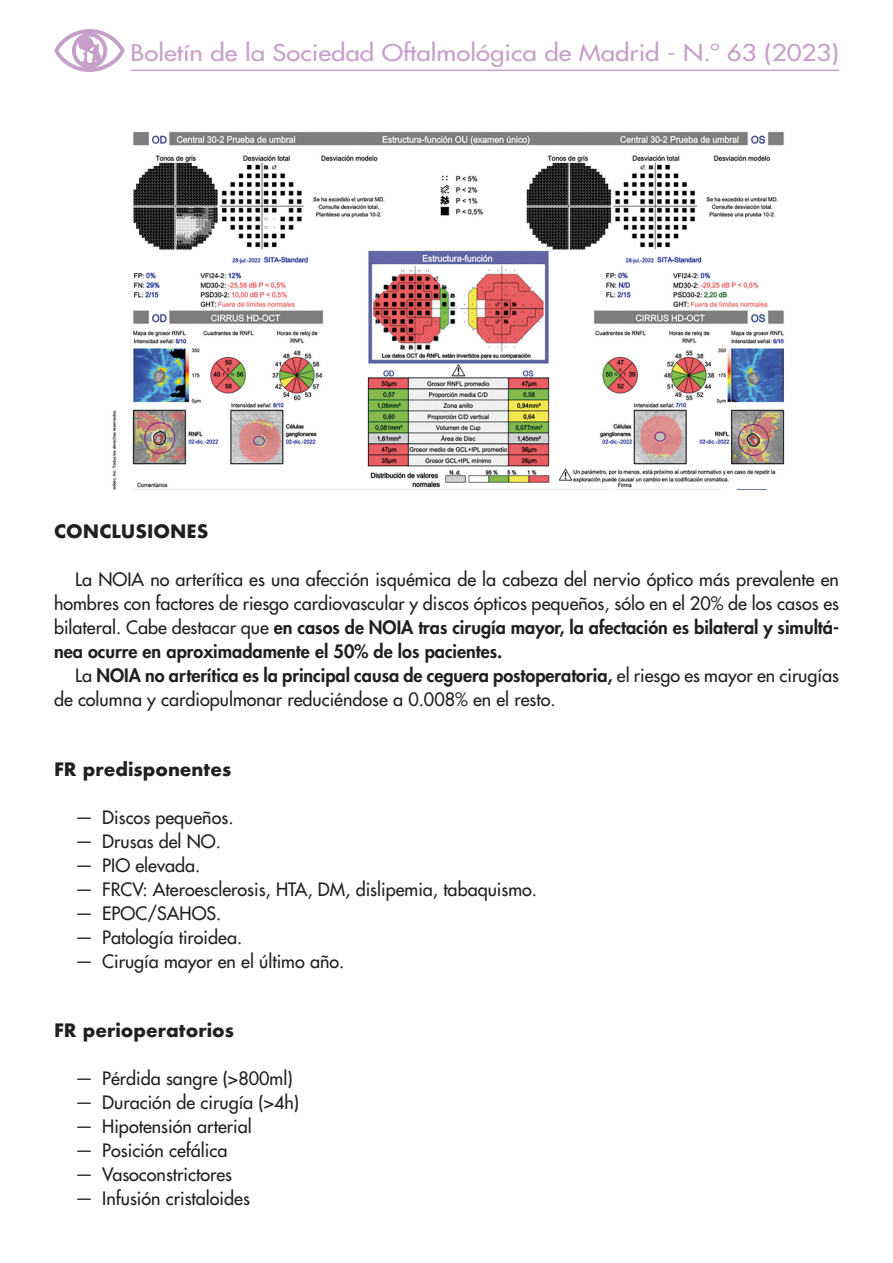
<style>
.page{position:relative;width:893px;height:1263px;background:#fff}
.page>*{position:absolute;margin:0;border:0;box-sizing:border-box;transform-origin:0 0}
.t1{font:500 22.5px "Futura Std";color:#c7a0c9;scale:1.15 1}
._05-TEXTO{font:500 18px/24px "Futura Std";color:#231f20;text-align:justify}
._06-ladillo{font:700 18px "Futura";color:#231f20}
.s1{font-weight:800}
</style>
<div class="page">
<img style="left:54px;top:29px;width:71px;height:42px">
<hr style="left:131px;top:70px;width:708px;height:1px;background:#c7a0c9">
<img style="left:112px;top:131px;width:673px;height:358px">
<p class="t1" style="left:131px;top:39px;width:618px">Boletín de la Sociedad Oftalmológica de Madrid - N.º 63 (2023)</p>
<p class="_06-ladillo" style="left:54px;top:518px;width:156px">CONCLUSIONES</p>
<p class="_05-TEXTO" style="left:54px;top:567px;width:787px;text-indent:21px">La NOIA no arterítica es una afección isquémica de la cabeza del nervio óptico más prevalente en hombres con factores de riesgo cardiovascular y discos ópticos pequeños, sólo en el 20% de los casos es bilateral. Cabe destacar que <span class="s1">en casos de NOIA tras cirugía mayor, la afectación es bilateral y simultá&shy;nea ocurre en aproximadamente el 50% de los pacientes.</span></p>
<p class="_05-TEXTO" style="left:54px;top:663px;width:786px;text-indent:21px">La <span class="s1">NOIA no arterítica es la principal causa de ceguera postoperatoria,</span> el riesgo es mayor en cirugías de columna y cardiopulmonar reduciéndose a 0.008% en el resto.</p>
<p class="_06-ladillo" style="left:54px;top:756px;width:179px">FR predisponentes</p>
<p class="_05-TEXTO" style="left:75px;top:805px;width:160px">— Discos pequeños.</p>
<p class="_05-TEXTO" style="left:75px;top:829px;width:147px">— Drusas del NO.</p>
<p class="_05-TEXTO" style="left:75px;top:853px;width:126px">— PIO elevada.</p>
<p class="_05-TEXTO" style="left:75px;top:877px;width:463px">— FRCV: Ateroesclerosis, HTA, DM, dislipemia, tabaquismo.</p>
<p class="_05-TEXTO" style="left:75px;top:901px;width:148px">— EPOC/SAHOS.</p>
<p class="_05-TEXTO" style="left:75px;top:925px;width:168px">— Patología tiroidea.</p>
<p class="_05-TEXTO" style="left:75px;top:949px;width:271px">— Cirugía mayor en el último año.</p>
<p class="_06-ladillo" style="left:54px;top:1017px;width:181px">FR perioperatorios</p>
<p class="_05-TEXTO" style="left:75px;top:1067px;width:219px">— Pérdida sangre (&gt;800ml)</p>
<p class="_05-TEXTO" style="left:75px;top:1091px;width:225px">— Duración de cirugía (&gt;4h)</p>
<p class="_05-TEXTO" style="left:75px;top:1115px;width:178px">— Hipotensión arterial</p>
<p class="_05-TEXTO" style="left:75px;top:1139px;width:154px">— Posición cefálica</p>
<p class="_05-TEXTO" style="left:75px;top:1163px;width:158px">— Vasoconstrictores</p>
<p class="_05-TEXTO" style="left:75px;top:1187px;width:176px">— Infusión cristaloides</p>
</div>
